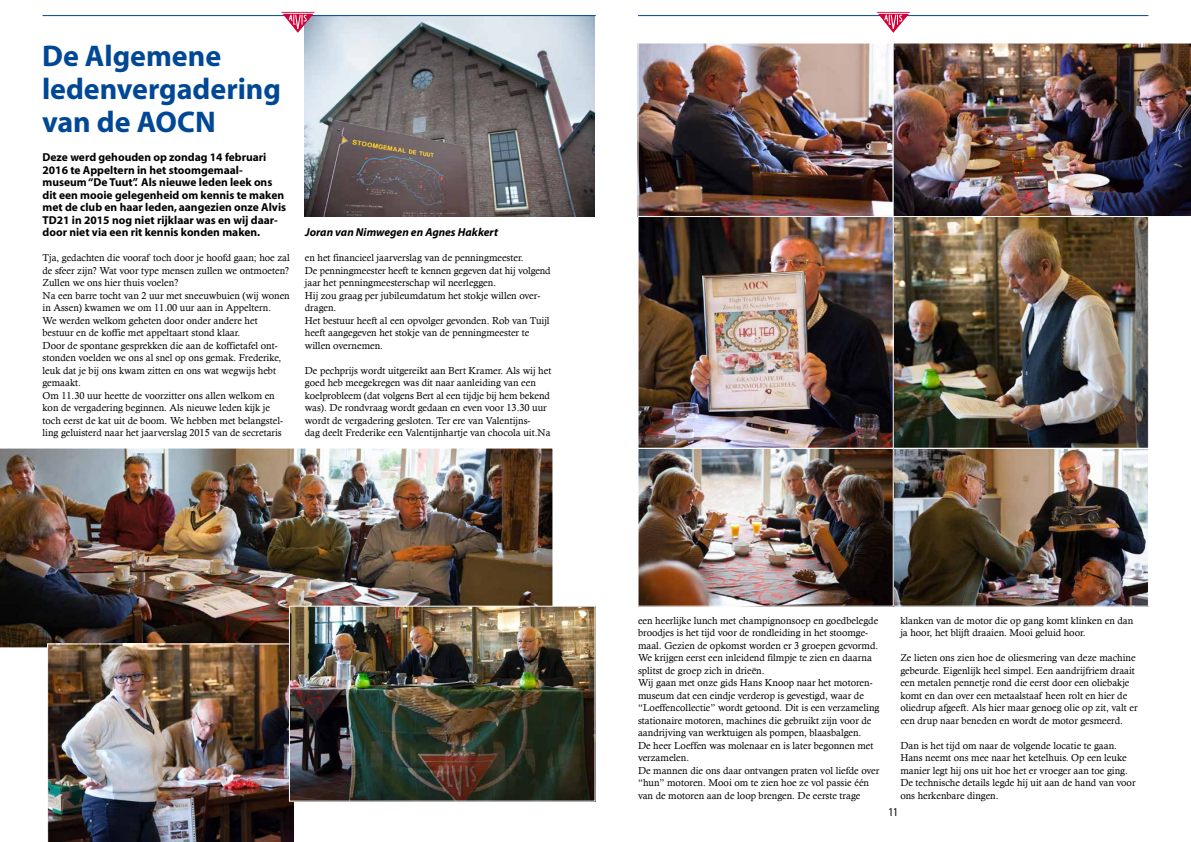
<style>
.page{position:relative;width:1191px;height:842px;background:#fff}
.page>*{position:absolute;margin:0;border:0;box-sizing:border-box;transform-origin:0 0}
.t1{font:700 30px/32.6px "Myriad";color:#004895}
.t2{font:condensed 12px "Myriad Pro";color:#000}
.t3{font:700 11.5px/12.5px "Myriad";color:#000}
.t4{font:italic 700 11.5px "Myriad Pro";color:#000}
.t5{font:10px/12.5px "Calisto";color:#000}
.s1{font-family:"Myriad Pro"}
</style>
<div class="page">
<hr style="left:638px;top:15px;width:510px;height:1px;background:#004895">
<svg style="left:876px;top:12px;width:34px;height:21px"></svg>
<img style="left:639px;top:218px;width:508px;height:387px">
<div style="left:892px;top:216px;width:256px;height:233px;border:1px solid #fff"></div>
<div style="left:637px;top:216px;width:256px;height:233px;border:1px solid #fff"></div>
<img style="left:639px;top:45px;width:252px;height:170px">
<div style="left:637px;top:43px;width:256px;height:174px;border:1px solid #fff"></div>
<div style="left:892px;top:448px;width:257px;height:159px;border:1px solid #fff"></div>
<img style="left:892px;top:43px;width:299px;height:174px">
<div style="left:637px;top:448px;width:256px;height:159px;border:1px solid #fff"></div>
<img style="left:0;top:448px;width:553px;height:200px">
<img style="left:47px;top:643px;width:247px;height:199px">
<img style="left:305px;top:16px;width:289px;height:200px">
<hr style="left:43px;top:15px;width:553px;height:1px;background:#004895">
<svg style="left:281px;top:12px;width:34px;height:21px"></svg>
<img style="left:291px;top:608px;width:302px;height:192px">
<div style="left:289px;top:606px;width:306px;height:196px;border:1px solid #fff"></div>
<h1 class="t1" style="left:42px;top:41px;width:240px">De Algemene ledenvergadering van de AOCN</h1>
<p class="t3" style="left:43px;top:151px;width:245px">Deze werd gehouden op zondag 14 februari 2016 te Appeltern in <span class="s1">het st</span>oomgemaal&shy;museum “De Tuut”. Als nieuwe leden leek ons dit een mooie gelegenheid om kennis te maken met de club en haar leden, aangezien onze Alvis TD21 in 2015 nog niet rijklaar was en wij daar&shy;door niet via een rit kennis konden maken.</p>
<p class="t4" style="left:305px;top:225px;width:195px">Joran van Nimwegen en Agnes Hakkert</p>
<p class="t5" style="left:43px;top:251px;width:249px">Tja, gedachten die vooraf toch door je hoofd gaan; hoe zal de sfeer zijn? Wat voor type mensen zullen we ontmoeten?<br>Zullen we ons hier thuis voelen?<br>Na een barre tocht van 2 uur met sneeuwbuien (wij wonen in Assen) kwamen we om 11.00 uur aan in Appeltern.<br>We werden welkom geheten door onder andere het bestuur en de koffie met appeltaart stond klaar.<br>Door de spontane gesprekken die aan de koffietafel ont&shy;stonden voelden we ons al snel op ons gemak. Frederike, leuk dat je bij ons kwam zitten en ons wat wegwijs hebt gemaakt.<br>Om 11.30 uur heette de voorzitter ons allen welkom en kon de vergadering beginnen. Als nieuwe leden kijk je toch eerst de kat uit de boom. We hebben met belangstel&shy;ling geluisterd naar het jaarverslag 2015 van de secretaris</p>
<p class="t5" style="left:305px;top:251px;width:247px">en het financieel jaarverslag van de penningmeester.<br>De penningmeester heeft te kennen gegeven dat hij volgend jaar het penningmeesterschap wil neerleggen.<br>Hij zou graag per jubileumdatum het stokje willen over&shy;dragen.<br>Het bestuur heeft al een opvolger gevonden. Rob van Tuijl heeft aangegeven het stokje van de penningmeester te willen overnemen.</p>
<p class="t5" style="left:305px;top:364px;width:248px">De pechprijs wordt uitgereikt aan Bert Kramer. Als wij het goed heb meegekregen was dit naar aanleiding van een koelprobleem (dat volgens Bert al een tijdje bij hem bekend was). De rondvraag wordt gedaan en even voor 13.30 uur wordt de vergadering gesloten. Ter ere van Valentijns-<br>dag deelt Frederike een Valentijnhartje van chocola uit.Na</p>
<p class="t5" style="left:638px;top:614px;width:243px">een heerlijke lunch met champignonsoep en goedbelegde broodjes is het tijd voor de rondleiding in het stoomge&shy;maal. Gezien de opkomst worden er 3 groepen gevormd.<br>We krijgen eerst een inleidend filmpje te zien en daarna splitst de groep zich in drieën.<br>Wij gaan met onze gids Hans Knoop naar het motoren&shy;museum dat een eindje verderop is gevestigd, waar de “Loeffencollectie” wordt getoond. Dit is een verzameling stationaire motoren, machines die gebruikt zijn voor de aandrijving van werktuigen als pompen, blaasbalgen.<br>De heer Loeffen was molenaar en is later begonnen met verzamelen.<br>De mannen die ons daar ontvangen praten vol liefde over “hun” motoren. Mooi om te zien hoe ze vol passie één van de motoren aan de loop brengen. De eerste trage</p>
<p class="t5" style="left:900px;top:614px;width:234px">klanken van de motor die op gang komt klinken en dan ja hoor, het blijft draaien. Mooi geluid hoor.</p>
<p class="t5" style="left:900px;top:651px;width:239px">Ze lieten ons zien hoe de oliesmering van deze machine gebeurde. Eigenlijk heel simpel. Een aandrijfriem draait een metalen pennetje rond die eerst door een oliebakje komt en dan over een metaalstaaf heen rolt en hier de oliedrup afgeeft. Als hier maar genoeg olie op zit, valt er een drup naar beneden en wordt de motor gesmeerd.</p>
<p class="t5" style="left:900px;top:739px;width:237px">Dan is het tijd om naar de volgende locatie te gaan.<br>Hans neemt ons mee naar het ketelhuis. Op een leuke manier legt hij ons uit hoe het er vroeger aan toe ging.<br>De technische details legde hij uit aan de hand van voor ons herkenbare dingen.</p>
<p class="t2" style="left:888px;top:805px;width:11px">11</p>
</div>
